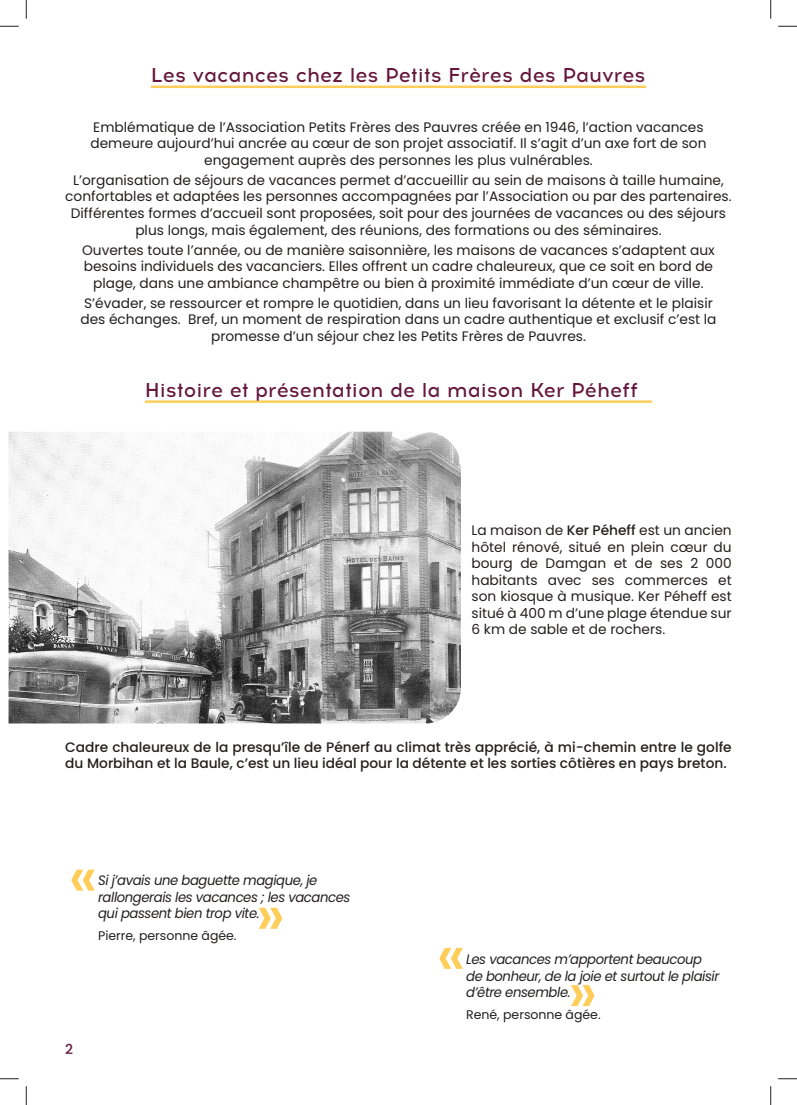
<style>
.page{position:relative;width:797px;height:1105px;background:#fff}
.page>*{position:absolute;margin:0;border:0;box-sizing:border-box;transform-origin:0 0}
.t1{font:500 60px "Poppins";color:#ffce5a}
.t2{font:500 20px "Acrom";color:#64173c}
.t3{font:13.75px/16.5px "Poppins";color:#241f1f;text-align:center}
.t4{font:italic 13.75px/16.5px "Poppins";letter-spacing:-.03em;color:#241f1f;scale:.96 1}
.t5{font:500 13.75px/16.5px "Poppins";color:#241f1f}
.t6{font:500 13.75px "Poppins";color:#64173c}
.t7{font:12.5px "Poppins";color:#241f1f}
.s1{font-weight:500}
</style>
<div class="page">
<img style="left:9px;top:432px;width:452px;height:291px">
<hr style="left:151px;top:86px;width:495px;height:2px;background:#ffce5a">
<hr style="left:145px;top:400px;width:507px;height:3px;background:#ffce5a">
<svg style="left:0;top:25px;width:19px;height:2px"></svg>
<svg style="left:778px;top:25px;width:19px;height:2px"></svg>
<svg style="left:0;top:1078px;width:19px;height:1px"></svg>
<svg style="left:778px;top:1078px;width:19px;height:1px"></svg>
<svg style="left:25px;top:0;width:2px;height:19px"></svg>
<svg style="left:25px;top:1086px;width:2px;height:19px"></svg>
<svg style="left:770px;top:0;width:1px;height:19px"></svg>
<svg style="left:770px;top:1086px;width:1px;height:19px"></svg>
<h2 class="t2" style="left:151px;top:62px;width:496px">Les vacances chez les Petits Frères des Pauvres</h2>
<p class="t3" style="left:90px;top:119px;width:617px">Emblématique de l’Association Petits Frères des Pauvres créée en 1946, l’action vacances demeure aujourd’hui ancrée au cœur de son projet associatif. Il s’agit d’un axe fort de son engagement auprès des personnes les plus vulnérables.</p>
<p class="t3" style="left:65px;top:172px;width:668px">L’organisation de séjours de vacances permet d’accueillir au sein de maisons à taille humaine, confortables et adaptées les personnes accompagnées par l’Association ou par des partenaires.<br>Différentes formes d’accueil sont proposées, soit pour des journées de vacances ou des séjours plus longs, mais également, des réunions, des formations ou des séminaires.</p>
<p class="t3" style="left:82px;top:242px;width:634px">Ouvertes toute l’année, ou de manière saisonnière, les maisons de vacances s’adaptent aux besoins individuels des vacanciers. Elles offrent un cadre chaleureux, que ce soit en bord de plage, dans une ambiance champêtre ou bien à proximité immédiate d’un cœur de ville.</p>
<p class="t3" style="left:80px;top:295px;width:637px">S’évader, se ressourcer et rompre le quotidien, dans un lieu favorisant la détente et le plaisir des échanges. Bref, un moment de respiration dans un cadre authentique et exclusif c’est la promesse d’un séjour chez les Petits Frères de Pauvres.</p>
<h2 class="t2" style="left:145px;top:376px;width:495px">Histoire et présentation de la maison Ker Péheff</h2>
<p class="t3" style="left:471px;top:522px;width:262px;text-align:justify">La maison de <span class="s1">Ker Péheff</span> est un ancien hôtel rénové, situé en plein cœur du bourg de Damgan et de ses 2 000 habitants avec ses commerces et son kiosque à musique. Ker Péheff est situé à 400 m d’une plage étendue sur 6 km de sable et de rochers.</p>
<p class="t5" style="left:65px;top:738px;width:668px">Cadre chaleureux de la presqu’île de Pénerf au climat très apprécié, à mi-chemin entre le golfe du Morbihan et la Baule, c’est un lieu idéal pour la détente et les sorties côtières en pays breton.</p>
<h1 class="t1" style="left:68px;top:842px;width:31px">«</h1>
<p class="t4" style="left:98px;top:872px;width:264px">Si j’avais une baguette magique, je rallongerais les vacances ; les vacances qui passent bien trop vite.</p>
<p class="t7" style="left:98px;top:929px;width:140px">Pierre, personne âgée.</p>
<h1 class="t1" style="left:256px;top:880px;width:31px">»</h1>
<p class="t6" style="left:65px;top:1041px;width:9px">2</p>
<h1 class="t1" style="left:436px;top:920px;width:31px">«</h1>
<p class="t4" style="left:466px;top:951px;width:265px">Les vacances m’apportent beaucoup de bonheur, de la joie et surtout le plaisir d’être ensemble.</p>
<p class="t7" style="left:466px;top:1008px;width:136px">René, personne âgée.</p>
<h1 class="t1" style="left:568px;top:957px;width:31px">»</h1>
</div>
